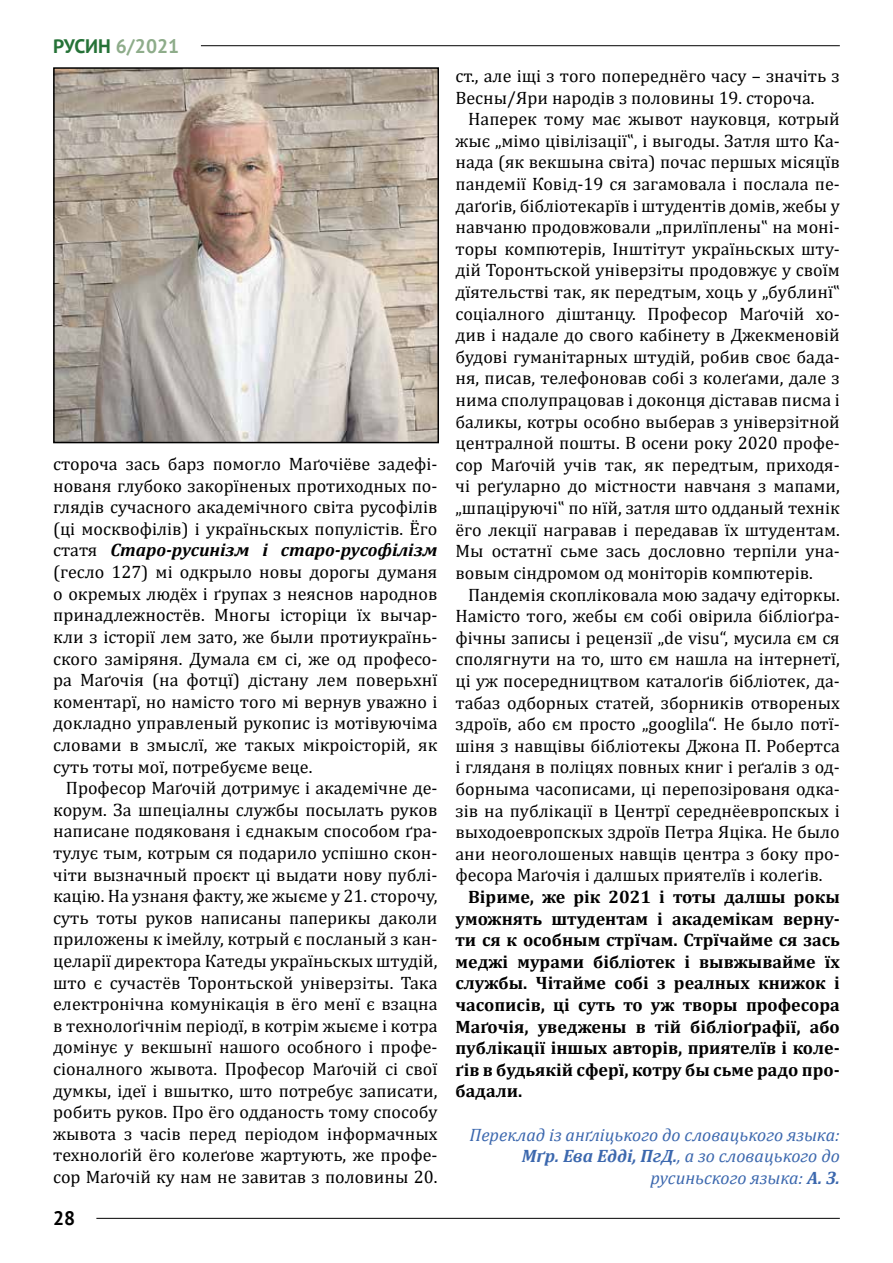
<style>
.page{position:relative;width:893px;height:1263px;background:#fff}
.page>*{position:absolute;margin:0;border:0;box-sizing:border-box;transform-origin:0 0}
.t1{font:700 19.5px "PT Sans";color:#8eac8a}
.t2{font:700 19.5px "PT Sans";color:#000}
.t3{font:18px/21.6px "Cambria";color:#000;text-align:justify}
.t4{font:700 18px/21.6px "Cambria";color:#000;text-align:justify}
.t5{font:italic 18px/21.6px "Cambria";color:#3c68ae;text-align:right}
.s1{color:#257237}
.s2{font-weight:700;font-style:italic}
.s3{font-weight:700}
</style>
<div class="page">
<hr style="left:96px;top:1218px;width:744px;height:1px;background:#000">
<hr style="left:201px;top:45px;width:639px;height:1px;background:#000">
<img style="left:56px;top:70px;width:380px;height:370px">
<div style="left:53px;top:67px;width:386px;height:376px;border:2px solid #000"></div>
<p class="t1" style="left:53px;top:33px;width:128px"><span class="s1">РУСИН</span> 6/2021</p>
<p class="t3" style="left:53px;top:453px;width:386px">стороча зась барз помогло Маґочіёве задефі&shy;нованя глубоко закорїненых протиходных по&shy;глядів сучасного академічного світа русофілів (ці москвофілів) і україньскых популістів. Ёго статя <span class="s2">Старо-русинізм і старо-русофілізм </span>(гесло 127) мі одкрыло новы дорогы думаня о окремых людёх і ґрупах з неяснов народнов принадлежностёв. Многы історіци їх вычар&shy;кли з історії лем зато, же были протиукраїнь&shy;ского заміряня. Думала єм сі, же од професо&shy;ра Маґочія (нa фoтцї) дістану лем поверьхнї коментарї, но намісто того мі вернув уважно і докладно управленый рукопис із мотівуючіма словами в змыслї, же такых мікроісторій, як суть тоты мої, потребуєме веце.</p>
<p class="t3" style="left:53px;top:777px;width:386px;text-indent:13px">Професор Маґочій дотримує і академічне де&shy;корум. За шпеціалны службы посылать руков написане подякованя і єднакым способом ґра&shy;тулує тым, котрым ся подарило успішно скон&shy;чіти вызначный проєкт ці выдати нову публі&shy;кацію. На узнаня факту, же жыєме у 21. сторочу, суть тоты руков написаны паперикы даколи приложены к імейлу, котрый є посланый з кан&shy;целарії директора Катеды україньскых штудій, што є сучастёв Торонтьской універзіты. Така електронічна комунікація в ёго менї є взацна в технолоґічнім періодї, в котрім жыєме і котра домінує у векшынї нашого особного і профе&shy;сіоналного жывота. Професор Маґочій сі свої думкы, ідеї і вшытко, што потребує записати, робить руков. Про ёго одданость тому способу жывота з часів перед періодом інформачных технолоґій ёго колеґове жартують, же профе&shy;сор Маґочій ку нам не завитав з половины 20.</p>
<p class="t2" style="left:53px;top:1205px;width:24px">28</p>
<p class="t3" style="left:455px;top:65px;width:386px">ст., але іщі з того попереднёго часу – значіть з<br>Весны/Яри народів з половины 19. стороча.</p>
<p class="t3" style="left:455px;top:108px;width:386px;text-indent:13px">Наперек тому має жывот науковця, котрый жыє „мімо цівілізації‟, і выгоды. Затля што Ка&shy;нада (як векшына світа) почас першых місяцїв пандемії Ковід-19 ся загамовала і послала пе&shy;даґоґів, бібліотекарїв і штудентів домів, жебы у навчаню продовжовали „прилїплены‟ на моні&shy;торы компютерів, Інштітут україньскых шту&shy;дій Торонтьской універзіты продовжує у своїм дїятельстві так, як передтым, хоць у „бублинї‟ соціалного діштанцу. Професор Маґочій хо&shy;див і надале до свого кабінету в Джекменовій будові гуманітарных штудій, робив своє бада&shy;ня, писав, телефоновав собі з колеґами, дале з нима сполупрацовав і доконця діставав писма і баликы, котры особно выберав з універзітной централной пошты. В осени року 2020 профе&shy;сор Маґочій учів так, як передтым, приходя&shy;чі реґуларно до містности навчаня з мапами, „шпаціруючі‟ по нїй, затля што одданый технік ёго лекції награвав і передавав їх штудентам.<br>Мы остатнї сьме зась дословно терпіли уна&shy;вовым сіндромом од моніторів компютерів.</p>
<p class="t3" style="left:455px;top:583px;width:386px;text-indent:13px">Пандемія скопліковала мою задачу едіторкы.<br>Намісто того, жебы єм собі овірила бібліоґра&shy;фічны записы і рецензії „de visu“, мусила єм ся сполягнути на то, што єм нашла на інтернетї, ці уж посередництвом каталоґів бібліотек, да&shy;табаз одборных статей, зборників отвореных здроїв, або єм просто „googlila“. Не было потї&shy;шіня з навщівы бібліотекы Джона П. Робeртса і гляданя в поліцях повных книг і реґалів з од&shy;борныма часописами, ці перепозірованя одка&shy;зів на публікації в Центрї середнёевропскых і выходоевропскых здроїв Петра Яціка. Не было ани неоголошеных навщів центра з боку про&shy;фесора Маґочія і далшых приятелїв і колеґів.</p>
<p class="t4" style="left:455px;top:885px;width:386px;text-indent:13px">Віриме, же рік 2021 і тоты далшы рокы уможнять штудентам і академікам верну&shy;ти ся к особным стрїчам. Стрїчайме ся зась меджі мурами бібліотек і вывжывайме їх службы. Чітайме собі з реалных книжок і часописів, ці суть то уж творы професора Маґочія, уведжены в тій бібліоґрафії, або публікації іншых авторів, приятелїв і коле&shy;ґів в будьякій сферї, котру бы сьме радо про&shy;бадали.</p>
<p class="t5" style="left:469px;top:1123px;width:372px">Переклад із анґліцького до словацького языка:<br><span class="s3">Мґр. Ева Едді, ПгД.</span>, а зо словацького до русиньского языка: <span class="s3">А. З.</span></p>
</div>
